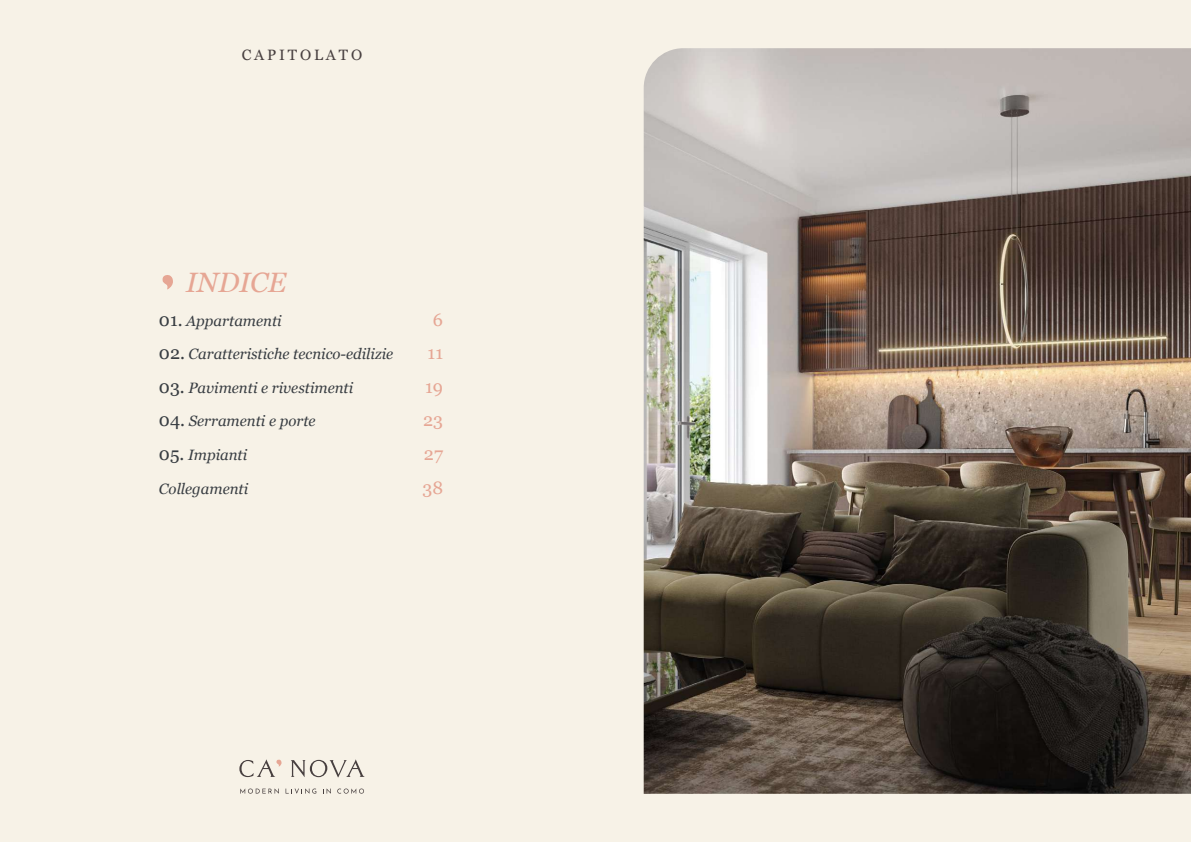
<style>
.page{position:relative;width:1191px;height:842px;background:#f7f2e7}
.page>*{position:absolute;margin:0;border:0;box-sizing:border-box;transform-origin:0 0}
.t1{font:italic 28px "Georgia";color:#e6a694}
.t2{font:18px "Georgia";color:#e6a694}
.t3{font:italic 15px "Georgia";color:#383d42}
.t4{font:15px "Georgia";letter-spacing:.19em;color:#484040}
.s1{font-style:normal;font-size:18px}
</style>
<div class="page">
<img style="left:643px;top:48px;width:548px;height:746px">
<svg style="left:162px;top:275px;width:11px;height:14px"></svg>
<svg style="left:291px;top:760px;width:73px;height:17px"></svg>
<svg style="left:239px;top:759px;width:42px;height:18px"></svg>
<svg style="left:240px;top:788px;width:39px;height:6px"></svg>
<svg style="left:285px;top:788px;width:31px;height:6px"></svg>
<svg style="left:323px;top:788px;width:8px;height:6px"></svg>
<svg style="left:337px;top:788px;width:27px;height:6px"></svg>
<p class="t4" style="left:242px;top:43px;width:122px">CAPITOLATO</p>
<h1 class="t1" style="left:186px;top:262px;width:102px">INDICE</h1>
<p class="t3" style="left:159px;top:309px;width:124px"><span class="s1">01.</span> Appartamenti</p>
<p class="t2" style="left:433px;top:306px;width:12px">6</p>
<p class="t3" style="left:159px;top:343px;width:236px"><span class="s1">02.</span> Caratteristiche tecnico-edilizie</p>
<p class="t2" style="left:427px;top:340px;width:17px">11</p>
<p class="t3" style="left:159px;top:377px;width:196px"><span class="s1">03.</span> Pavimenti e rivestimenti</p>
<p class="t2" style="left:425px;top:373px;width:19px">19</p>
<p class="t3" style="left:159px;top:410px;width:158px"><span class="s1">04.</span> Serramenti e porte</p>
<p class="t2" style="left:423px;top:407px;width:21px">23</p>
<p class="t3" style="left:159px;top:444px;width:90px"><span class="s1">05.</span> Impianti</p>
<p class="t2" style="left:424px;top:441px;width:21px">27</p>
<p class="t3" style="left:159px;top:477px;width:91px">Collegamenti</p>
<p class="t2" style="left:422px;top:474px;width:22px">38</p>
</div>
